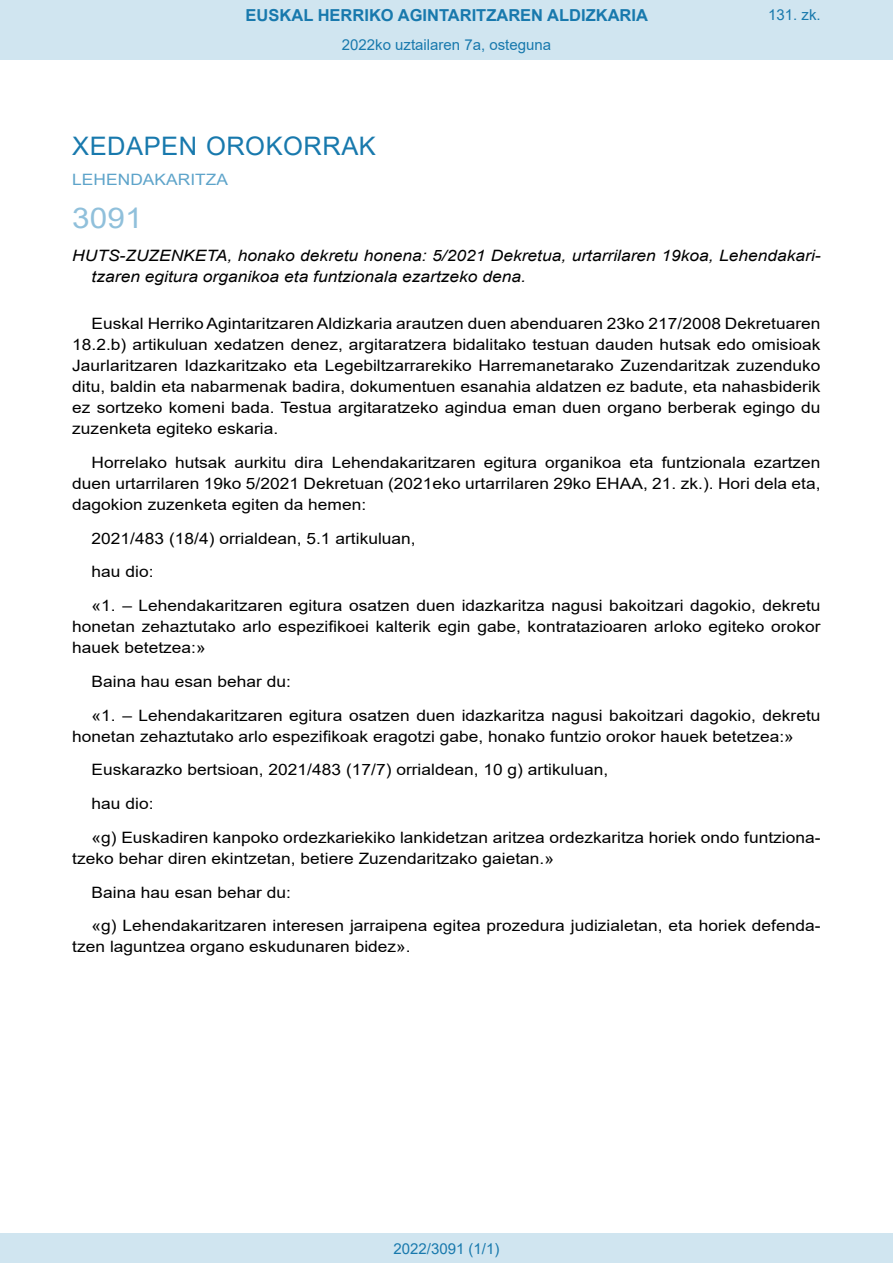
<style>
.page{position:relative;width:893px;height:1263px;background:#fff}
.page>*{position:absolute;margin:0;border:0;box-sizing:border-box;transform-origin:0 0}
.BOPVOrden{font:28.5px "Arial";color:#90c0db;scale:1.11 1}
.BOPVSeccion{font:25.5px "Arial";letter-spacing:.02em;color:#1879ad}
.t1{font:700 16.5px "Arial";color:#1879ad}
.BOPVDetalle{font:15.6px/21px "Arial";color:#000;text-align:justify;scale:1.11 1}
.BOPVTitulo{font:italic 15.6px/21px "Arial";color:#000;scale:1.11 1}
.BOPVOrganismo{font:15.6px "Arial";letter-spacing:.005em;color:#5ea4ca;scale:1.11 1}
.Paginacion_Centro{font:15px "Arial";color:#1879ad}
</style>
<div class="page">
<div style="left:0;top:0;width:893px;height:60px;background:#d0e5f0"></div>
<div style="left:0;top:1233px;width:893px;height:30px;background:#d0e5f0"></div>
<p class="t1" style="left:246px;top:3px;width:404px">EUSKAL HERRIKO AGINTARITZAREN ALDIZKARIA</p>
<p class="Paginacion_Centro" style="left:342px;top:35px;width:211px">2022ko uztailaren 7a, osteguna</p>
<p class="Paginacion_Centro" style="left:768px;top:5px;width:54px">131. zk.</p>
<p class="BOPVSeccion" style="left:72px;top:128px;width:305px">XEDAPEN OROKORRAK</p>
<p class="BOPVOrganismo" style="left:72px;top:169px;width:142px">LEHENDAKARITZA</p>
<p class="BOPVOrden" style="left:72px;top:198px;width:65px">3091</p>
<p class="BOPVTitulo" style="left:92px;top:246px;width:658px;text-indent:-19px">HUTS-ZUZENKETA, honako dekretu honena: 5/2021 Dekretua, urtarrilaren 19koa, Lehendakari&shy;tzaren egitura organikoa eta funtzionala ezartzeko dena.</p>
<p class="BOPVDetalle" style="left:72px;top:313px;width:676px;text-indent:19px">Euskal Herriko Agintaritzaren Aldizkaria arautzen duen abenduaren 23ko 217/2008 Dekretuaren 18.2.b) artikuluan xedatzen denez, argitaratzera bidalitako testuan dauden hutsak edo omisioak Jaurlaritzaren Idazkaritzako eta Legebiltzarrarekiko Harremanetarako Zuzendaritzak zuzenduko ditu, baldin eta nabarmenak badira, dokumentuen esanahia aldatzen ez badute, eta nahasbiderik ez sortzeko komeni bada. Testua argitaratzeko agindua eman duen organo berberak egingo du zuzenketa egiteko eskaria.</p>
<p class="BOPVDetalle" style="left:72px;top:452px;width:676px;text-indent:19px">Horrelako hutsak aurkitu dira Lehendakaritzaren egitura organikoa eta funtzionala ezartzen duen urtarrilaren 19ko 5/2021 Dekretuan (2021eko urtarrilaren 29ko EHAA, 21. zk.). Hori dela eta, dagokion zuzenketa egiten da hemen:</p>
<p class="BOPVDetalle" style="left:92px;top:527px;width:293px">2021/483 (18/4) orrialdean, 5.1 artikuluan,</p>
<p class="BOPVDetalle" style="left:92px;top:561px;width:57px">hau dio:</p>
<p class="BOPVDetalle" style="left:72px;top:595px;width:676px;text-indent:19px">«1. – Lehendakaritzaren egitura osatzen duen idazkaritza nagusi bakoitzari dagokio, dekretu honetan zehaztutako arlo espezifikoei kalterik egin gabe, kontratazioaren arloko egiteko orokor hauek betetzea:»</p>
<p class="BOPVDetalle" style="left:92px;top:671px;width:181px">Baina hau esan behar du:</p>
<p class="BOPVDetalle" style="left:72px;top:704px;width:676px;text-indent:19px">«1. – Lehendakaritzaren egitura osatzen duen idazkaritza nagusi bakoitzari dagokio, dekretu honetan zehaztutako arlo espezifikoak eragotzi gabe, honako funtzio orokor hauek betetzea:»</p>
<p class="BOPVDetalle" style="left:92px;top:759px;width:467px">Euskarazko bertsioan, 2021/483 (17/7) orrialdean, 10 g) artikuluan,</p>
<p class="BOPVDetalle" style="left:92px;top:793px;width:57px">hau dio:</p>
<p class="BOPVDetalle" style="left:72px;top:827px;width:676px;text-indent:19px">«g) Euskadiren kanpoko ordezkariekiko lankidetzan aritzea ordezkaritza horiek ondo funtziona&shy;tzeko behar diren ekintzetan, betiere Zuzendaritzako gaietan.»</p>
<p class="BOPVDetalle" style="left:92px;top:881px;width:181px">Baina hau esan behar du:</p>
<p class="BOPVDetalle" style="left:72px;top:915px;width:676px;text-indent:19px">«g) Lehendakaritzaren interesen jarraipena egitea prozedura judizialetan, eta horiek defenda&shy;tzen laguntzea organo eskudunaren bidez».</p>
<p class="Paginacion_Centro" style="left:393px;top:1238px;width:107px">2022/3091 (1/1)</p>
</div>
